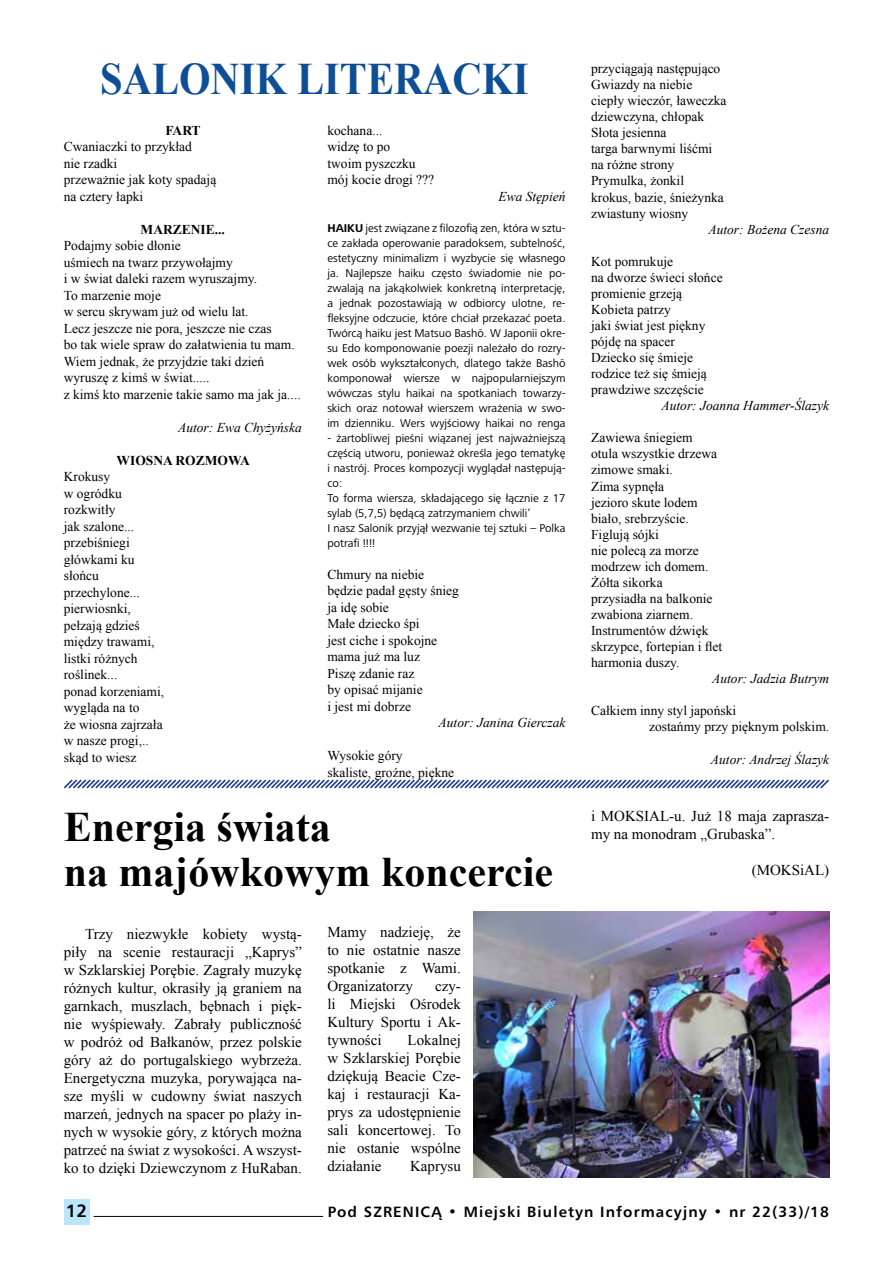
<style>
.page{position:relative;width:893px;height:1263px;background:#fff}
.page>*{position:absolute;margin:0;border:0;box-sizing:border-box;transform-origin:0 0}
.t1{font:700 45px "Times New Roman";color:#0e4e96;scale:.9 1}
.t2{font:700 42px/45px "Times New Roman";color:#000}
.t3{font:700 18px "Humnst 777 EU";color:#000}
.t4{font:15px/18px "Times New Roman";color:#000;text-align:justify}
.t5{font:700 15px "Humnst 777 EU";letter-spacing:.075em;color:#000}
.t6{font:13.5px/16.5px "Times New Roman";color:#000}
.t7{font:italic 13.5px "Times New Roman";color:#000}
.t8{font:700 13.5px "Times New Roman";color:#000}
.t9{font:11.7px/15px "Frutiger Next LTCE";color:#000;text-align:justify}
.s1{font-weight:700}
</style>
<div class="page">
<div style="left:64px;top:1199px;width:25px;height:26px;background:#b9e6fa"></div>
<hr style="left:94px;top:1216px;width:229px;height:1px;background:#000">
<svg style="left:63px;top:779px;width:766px;height:10px"></svg>
<img style="left:474px;top:911px;width:355px;height:267px">
<h1 class="t1" style="left:100px;top:48px;width:57px">SALONIK</h1>
<h1 class="t1" style="left:297px;top:48px;width:60px">LITERACKI</h1>
<p class="t8" style="left:165px;top:121px;width:18px">FART</p>
<p class="t6" style="left:64px;top:138px;width:154px">Cwaniaczki to przykład<br>nie rzadki<br>przeważnie jak koty spadają na cztery łapki</p>
<p class="t8" style="left:141px;top:220px;width:23px">MARZENIE</p>
<p class="t8" style="left:215px;top:220px;width:12px">...</p>
<p class="t6" style="left:64px;top:237px;width:238px">Podajmy sobie dłonie<br>uśmiech na twarz przywołajmy<br>i w świat daleki razem wyruszajmy.<br>To marzenie moje<br>w sercu skrywam już od wielu lat.<br>Lecz jeszcze nie pora, jeszcze nie czas<br>bo tak wiele spraw do załatwienia tu mam.<br>Wiem jednak, że przyjdzie taki dzień wyruszę z kimś w świat.....<br>z kimś kto marzenie takie samo ma jak ja....</p>
<p class="t7" style="left:178px;top:418px;width:125px">Autor: Ewa Chyżyńska</p>
<p class="t8" style="left:117px;top:451px;width:23px">WIOSNA</p>
<p class="t8" style="left:176px;top:451px;width:12px">ROZMOWA</p>
<p class="t6" style="left:64px;top:468px;width:102px">Krokusy<br>w ogródku rozkwitły<br>jak szalone... przebiśniegi główkami ku słońcu przechylone... pierwiosnki, pełzają gdzieś między trawami, listki różnych roślinek...<br>ponad korzeniami, wygląda na to<br>że wiosna zajrzała w nasze progi,.. skąd to wiesz</p>
<p class="t6" style="left:327px;top:122px;width:108px">kochana...<br>widzę to po<br>twoim pyszczku mój kocie drogi ???</p>
<p class="t7" style="left:498px;top:187px;width:69px">Ewa Stępień</p>
<p class="t9" style="left:327px;top:221px;width:240px"><span class="s1">HAIKU</span> jest związane z filozofią zen, która w sztu&shy;ce zakłada operowanie paradoksem, subtelność, estetyczny minimalizm i wyzbycie się własnego ja. Najlepsze haiku często świadomie nie po&shy;zwalają na jakąkolwiek konkretną interpretację, a jednak pozostawiają w odbiorcy ulotne, re&shy;fleksyjne odczucie, które chciał przekazać poeta.<br>Twórcą haiku jest Matsuo Bashō. W Japonii okre&shy;su Edo komponowanie poezji należało do rozry&shy;wek osób wykształconych, dlatego także Bashō komponował wiersze w najpopularniejszym wówczas stylu haikai na spotkaniach towarzy&shy;skich oraz notował wierszem wrażenia w swo&shy;im dzienniku. Wers wyjściowy haikai no renga</p>
<p class="t9" style="left:327px;top:431px;width:240px;text-align:left">- żartobliwej pieśni wiązanej jest najważniejszą częścią utworu, ponieważ określa jego tematykę i nastrój. Proces kompozycji wyglądał następują&shy;co:<br>To forma wiersza, składającego się łącznie z 17 sylab (5,7,5) będącą zatrzymaniem chwili’<br>I nasz Salonik przyjął wezwanie tej sztuki – Polka potrafi !!!!</p>
<p class="t6" style="left:327px;top:566px;width:133px">Chmury na niebie będzie padał gęsty śnieg ja idę sobie<br>Małe dziecko śpi<br>jest ciche i spokojne mama już ma luz<br>Piszę zdanie raz<br>by opisać mijanie<br>i jest mi dobrze</p>
<p class="t7" style="left:439px;top:713px;width:128px">Autor: Janina Gierczak</p>
<p class="t6" style="left:327px;top:747px;width:128px">Wysokie góry<br>skaliste, groźne, piękne</p>
<h2 class="t2" style="left:64px;top:803px;width:491px">ENERGIA ŚWIATA<br>NA MAJÓWKOWYM KONCERCIE</h2>
<p class="t4" style="left:64px;top:924px;width:240px;text-indent:21px">Trzy niezwykłe kobiety wystą&shy;piły na scenie restauracji „Kaprys” w Szklarskiej Porębie. Zagrały muzykę różnych kultur, okrasiły ją graniem na garnkach, muszlach, bębnach i pięk&shy;nie wyśpiewały. Zabrały publiczność w podróż od Bałkanów, przez polskie góry aż do portugalskiego wybrzeża.<br>Energetyczna muzyka, porywająca na&shy;sze myśli w cudowny świat naszych marzeń, jednych na spacer po plaży in&shy;nych w wysokie góry, z których można patrzeć na świat z wysokości. A wszyst&shy;ko to dzięki Dziewczynom z HuRaban.</p>
<p class="t4" style="left:327px;top:923px;width:135px">Mamy nadzieję, że to nie ostatnie nasze spotkanie z Wami.<br>Organizatorzy</p>
<p class="t4" style="left:327px;top:977px;width:135px;text-indent:108px">czy&shy;li Miejski Ośrodek Kultury Sportu i Ak&shy;tywności</p>
<p class="t4" style="left:327px;top:1031px;width:135px;text-indent:80px">Lokalnej w Szklarskiej Porębie dziękują Beacie Cze&shy;kaj i restauracji Ka&shy;prys za udostępnienie sali koncertowej. To nie ostanie wspólne działanie</p>
<p class="t4" style="left:410px;top:1157px;width:52px">Kaprysu</p>
<p class="t6" style="left:591px;top:60px;width:137px;line-height:16px">przyciągają następująco<br>Gwiazdy na niebie ciepły wieczór, ławeczka dziewczyna, chłopak<br>Słota jesienna<br>targa barwnymi liśćmi na różne strony<br>Prymulka, żonkil krokus, bazie, śnieżynka zwiastuny wiosny</p>
<p class="t7" style="left:708px;top:220px;width:122px">Autor: Bożena Czesna</p>
<p class="t6" style="left:591px;top:253px;width:133px;line-height:16px">Kot pomrukuje<br>na dworze świeci słońce promienie grzeją<br>Kobieta patrzy<br>jaki świat jest piękny pójdę na spacer<br>Dziecko się śmieje rodzice też się śmieją prawdziwe szczęście</p>
<p class="t7" style="left:661px;top:396px;width:169px">Autor: Joanna Hammer-Ślazyk</p>
<p class="t6" style="left:591px;top:430px;width:133px;line-height:16px">Zawiewa śniegiem otula wszystkie drzewa zimowe smaki.<br>Zima sypnęła<br>jezioro skute lodem biało, srebrzyście.<br>Figlują sójki<br>nie polecą za morze modrzew ich domem.<br>Żółta sikorka<br>przysiadła na balkonie zwabiona ziarnem.<br>Instrumentów dźwięk skrzypce, fortepian i flet harmonia duszy.</p>
<p class="t7" style="left:712px;top:669px;width:118px">Autor: Jadzia Butrym</p>
<p class="t6" style="left:649px;top:702px;width:181px;line-height:16px;text-indent:-58px">Całkiem inny styl japoński<br>zostańmy przy pięknym polskim.</p>
<p class="t7" style="left:711px;top:750px;width:120px">Autor: Andrzej Ślazyk</p>
<p class="t4" style="left:591px;top:806px;width:240px">i MOKSIAL-u. Już 18 maja zaprasza&shy;my na monodram „Grubaska”.</p>
<p class="t4" style="left:752px;top:860px;width:79px">(MOKSiAL)</p>
<h3 class="t3" style="left:66px;top:1199px;width:23px">12</h3>
<p class="t5" style="left:328px;top:1202px;width:503px">Pod SZRENICĄ • Miejski Biuletyn Informacyjny • nr 22(33)/18</p>
</div>
